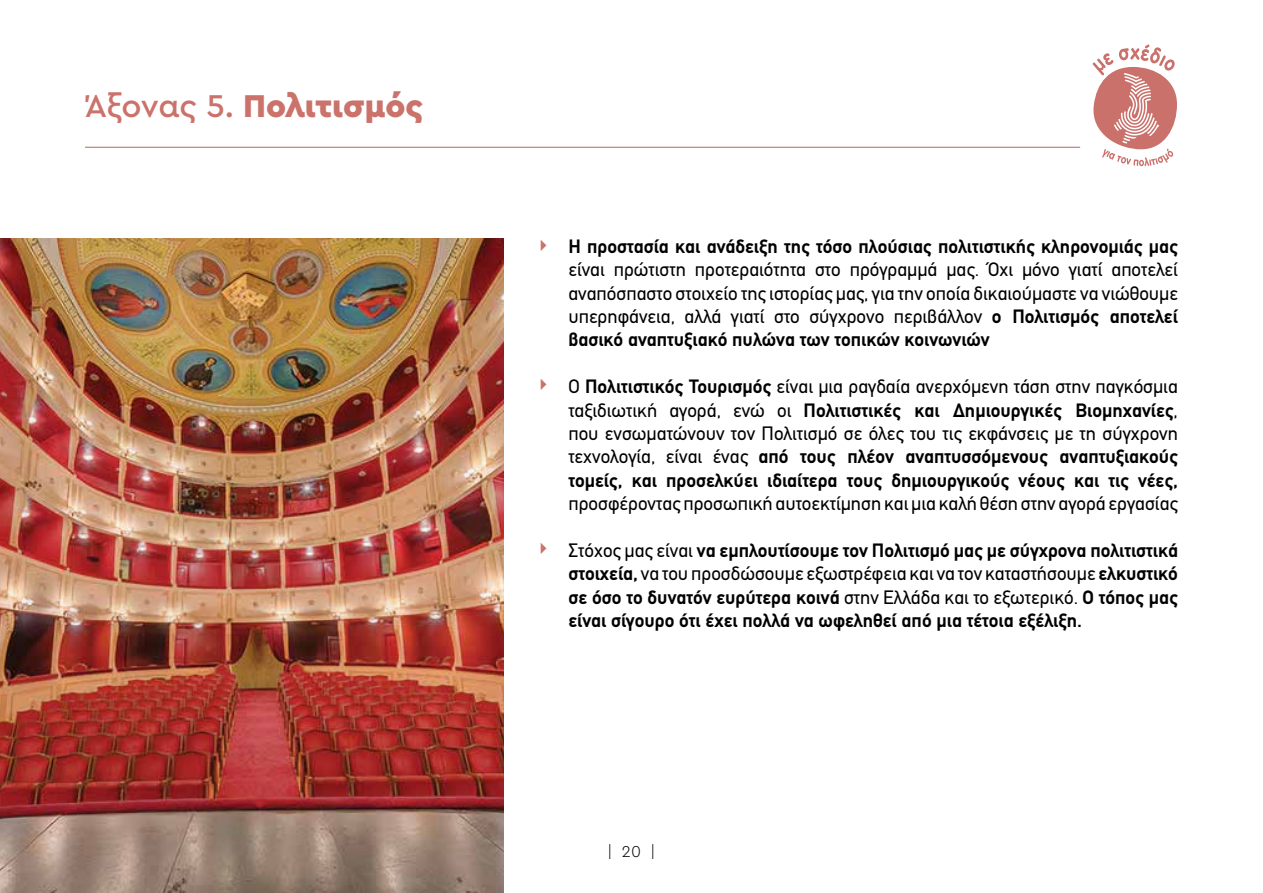
<style>
.page{position:relative;width:1263px;height:893px;background:#fff}
.page>*{position:absolute;margin:0;border:0;box-sizing:border-box;transform-origin:0 0}
.t1{font:900 33px "Cera Pro";color:#cb726b}
.t2{font:700 19.5px/23.4px "PF Din Text";color:#000;text-align:justify}
.t3{font:19.5px/23.4px "PF Din Text";color:#000;text-align:justify}
.t4{font:300 16.5px "Cera Pro";color:#000}
.s1{font-weight:500}
.s2{font-weight:700}
.s3{font-weight:400}
</style>
<div class="page">
<svg style="left:1092px;top:44px;width:85px;height:122px"></svg>
<img style="left:0;top:238px;width:503px;height:655px">
<hr style="left:85px;top:147px;width:995px;height:1px;background:#cb726b">
<h1 class="t1" style="left:85px;top:84px;width:340px"><span class="s1">Άξονας 5.</span> Πολιτισμός</h1>
<p class="t2" style="left:568px;top:234px;width:611px">Η προστασία και ανάδειξη της τόσο πλούσιας πολιτιστικής κληρονομιάς μας</p>
<p class="t3" style="left:568px;top:258px;width:611px">είναι πρώτιστη προτεραιότητα στο πρόγραμμά μας. Όχι μόνο γιατί αποτελεί αναπόσπαστο στοιχείο της ιστορίας μας, για την οποία δικαιούμαστε να νιώθουμε υπερηφάνεια, αλλά γιατί στο σύγχρονο περιβάλλον <span class="s2">ο Πολιτισμός αποτελεί βασικό αναπτυξιακό πυλώνα των τοπικών κοινωνιών</span></p>
<p class="t2" style="left:568px;top:375px;width:611px"><span class="s3">Ο</span> Πολιτιστικός Τουρισμός <span class="s3">είναι μια ραγδαία ανερχόμενη τάση στην παγκόσμια ταξιδιωτική αγορά, ενώ οι</span> Πολιτιστικές και Δημιουργικές Βιομηχανίες<span class="s3">, που ενσωματώνουν τον Πολιτισμό σε όλες του τις εκφάνσεις με τη σύγχρονη τεχνολογία, είναι ένας</span> από τους πλέον αναπτυσσόμενους αναπτυξιακούς τομείς, και προσελκύει ιδιαίτερα τους δημιουργικούς νέους και τις νέες,</p>
<p class="t3" style="left:568px;top:492px;width:611px">προσφέροντας προσωπική αυτοεκτίμηση και μια καλή θέση στην αγορά εργασίας</p>
<p class="t2" style="left:568px;top:539px;width:611px"><span class="s3">Στόχος μας είναι</span> να εμπλουτίσουμε τον Πολιτισμό μας με σύγχρονα πολιτιστικά στοιχεία, <span class="s3">να του προσδώσουμε εξωστρέφεια και να τον καταστήσουμε</span> ελκυστικό σε όσο το δυνατόν ευρύτερα κοινά <span class="s3">στην Ελλάδα και το εξωτερικό.</span> Ο τόπος μας είναι σίγουρο ότι έχει πολλά να ωφεληθεί από μια τέτοια εξέλιξη.</p>
<p class="t4" style="left:607px;top:841px;width:50px">| 20 |</p>
</div>
